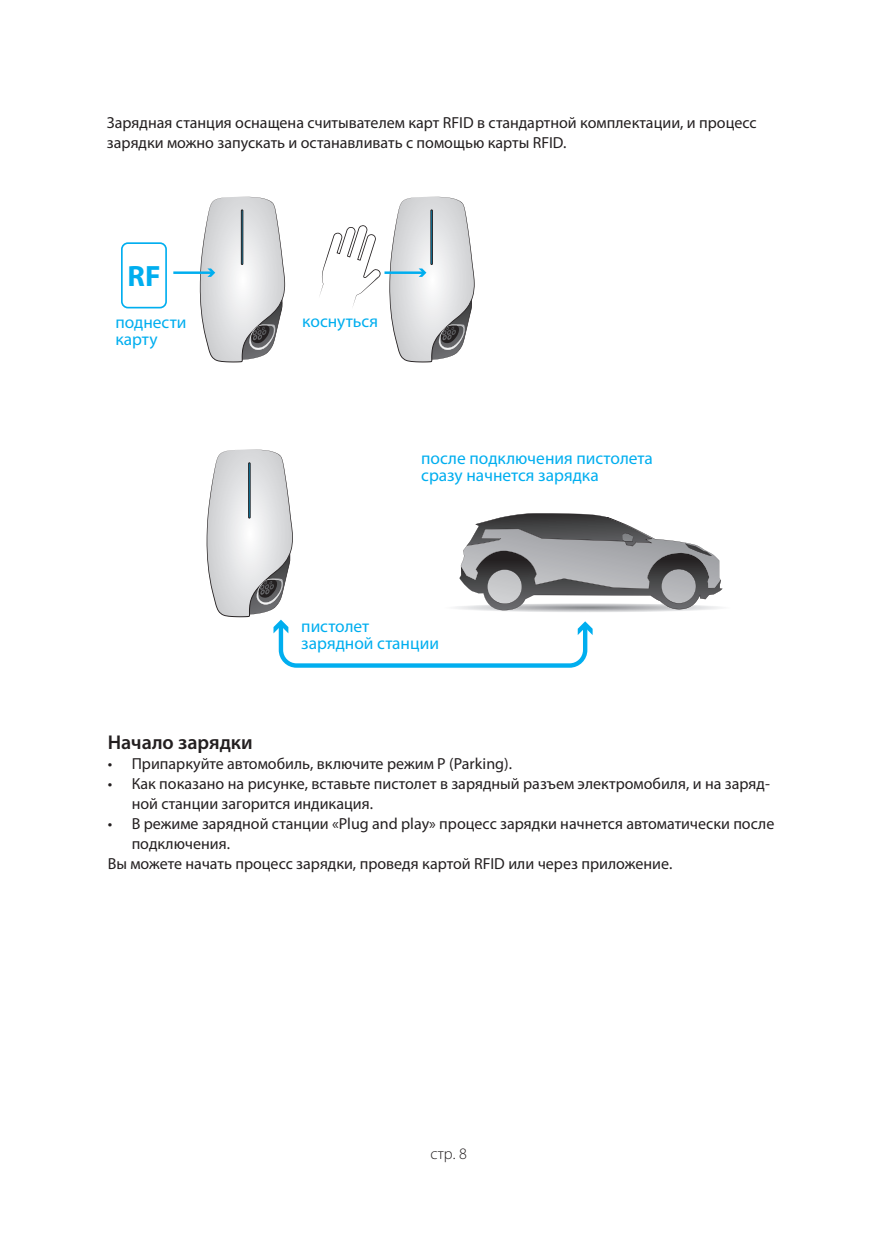
<style>
.page{position:relative;width:896px;height:1248px;background:#fff}
.page>*{position:absolute;margin:0;border:0;box-sizing:border-box;transform-origin:0 0}
.t1{font:700 29.4px "Myriad Pro";color:#00aeef}
.t2{font:600 20px "Myriad Pro";color:#231f20}
.t3{font:17.4px/17.4px "Myriad Pro";color:#00aeef}
.t4{font:16px/20px "Myriad Pro";color:#231f20}
.t5{font:300 16px "Myriad Pro";color:#231f20}
</style>
<div class="page">
<hr style="left:173px;top:271px;width:39px;height:3px;background:#00aeef">
<svg style="left:197px;top:197px;width:89px;height:165px"></svg>
<div style="left:121px;top:242px;width:46px;height:66px;border:2px solid #00aeef;border-radius:6px"></div>
<hr style="left:384px;top:271px;width:39px;height:3px;background:#00aeef">
<svg style="left:387px;top:197px;width:88px;height:165px"></svg>
<svg style="left:319px;top:225px;width:61px;height:82px"></svg>
<svg style="left:206px;top:449px;width:516px;height:219px"></svg>
<p class="t4" style="left:107px;top:113px;width:651px">Зарядная станция оснащена считывателем карт RFID в стандартной комплектации, и процесс зарядки можно запускать и останавливать с помощью карты RFID.</p>
<h1 class="t1" style="left:128px;top:257px;width:34px">RF</h1>
<p class="t3" style="left:115px;top:313px;width:72px">поднести карту</p>
<p class="t3" style="left:302px;top:312px;width:77px">коснуться</p>
<p class="t3" style="left:421px;top:449px;width:233px">после подключения пистолета сразу начнется зарядка</p>
<p class="t3" style="left:301px;top:617px;width:139px">пистолет зарядной станции</p>
<p class="t2" style="left:108px;top:729px;width:146px">Начало зарядки</p>
<p class="t4" style="left:108px;top:753px;width:406px">• Припаркуйте автомобиль, включите режим P (Parking).</p>
<p class="t4" style="left:132px;top:773px;width:640px;text-indent:-24px">• Как показано на рисунке, вставьте пистолет в зарядный разъем электромобиля, и на заряд&shy;ной станции загорится индикация.</p>
<p class="t4" style="left:108px;top:813px;width:668px">• В режиме зарядной станции «Plug and play» процесс зарядки начнется автоматически после</p>
<p class="t4" style="left:132px;top:833px;width:100px">подключения.</p>
<p class="t4" style="left:108px;top:853px;width:566px">Вы можете начать процесс зарядки, проведя картой RFID или через приложение.</p>
<p class="t5" style="left:430px;top:1143px;width:38px">стр. 8</p>
</div>
